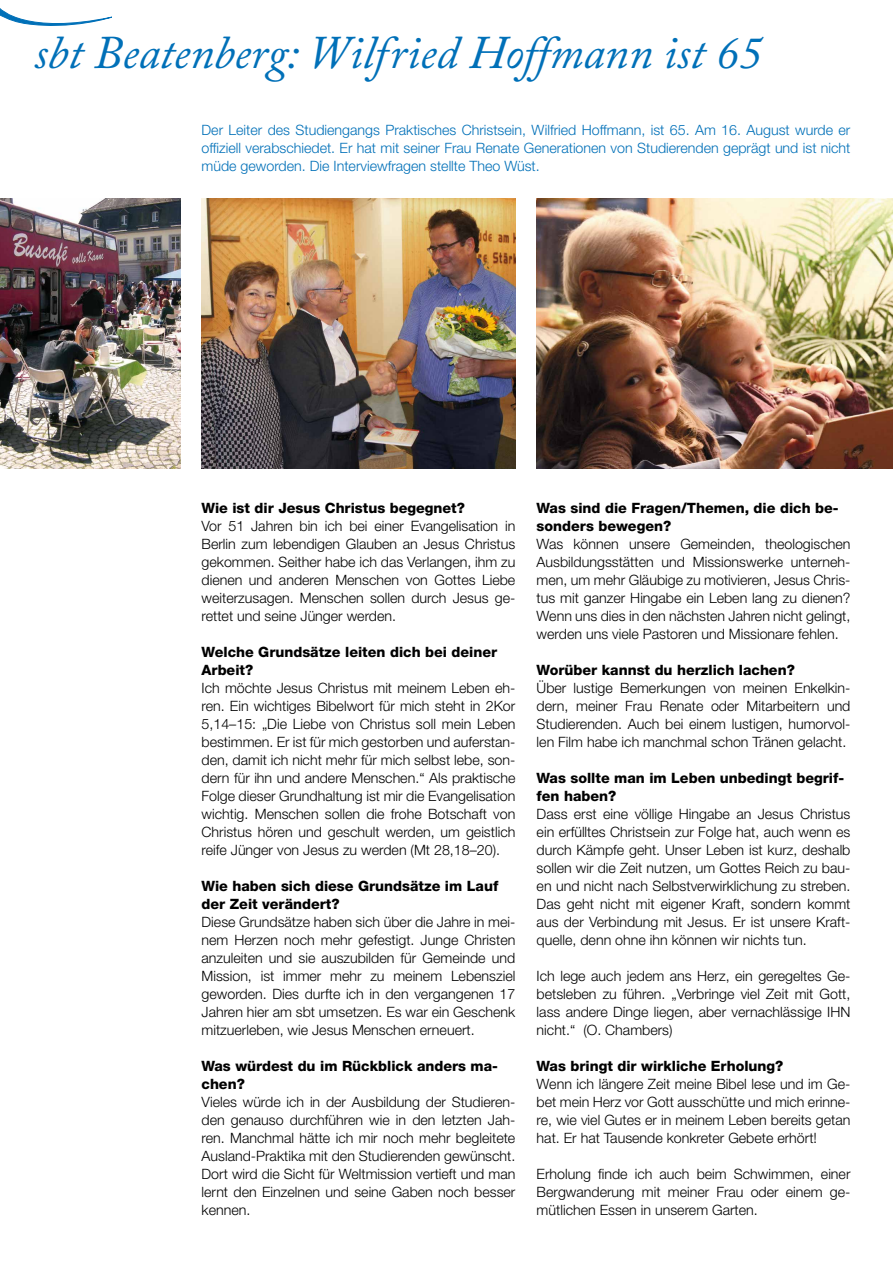
<style>
.page{position:relative;width:893px;height:1263px;background:#fff}
.page>*{position:absolute;margin:0;border:0;box-sizing:border-box;transform-origin:0 0}
.t1{font:italic 46.5px "Adobe Caslon Pro";color:#0070b8}
.t2{font:300 14.25px/18px "Helvetica Neue LT Std";color:#000;text-align:justify}
.t3{font:800 14.25px/18px "Helvetica Neue LT Std";color:#000}
.t4{font:300 14.25px/18px "Helvetica Neue LT Std";color:#0070b8;text-align:justify}
</style>
<div class="page">
<svg style="left:0;top:8px;width:112px;height:18px"></svg>
<img style="left:0;top:198px;width:180px;height:270px">
<img style="left:202px;top:198px;width:313px;height:270px">
<img style="left:537px;top:198px;width:356px;height:270px">
<h1 class="t1" style="left:34px;top:25px;width:730px">sbt Beatenberg: Wilfried Hoffmann ist 65</h1>
<p class="t4" style="left:202px;top:121px;width:650px">Der Leiter des Studiengangs Praktisches Christsein, Wilfried Hoffmann, ist 65. Am 16. August wurde er offiziell verabschiedet. Er hat mit seiner Frau Renate Generationen von Studierenden geprägt und ist nicht müde geworden. Die Interviewfragen stellte Theo Wüst.</p>
<p class="t3" style="left:202px;top:499px;width:265px">Wie ist dir Jesus Christus begegnet?</p>
<p class="t2" style="left:202px;top:517px;width:315px">Vor 51 Jahren bin ich bei einer Evangelisation in Berlin zum lebendigen Glauben an Jesus Christus gekommen. Seither habe ich das Verlangen, ihm zu dienen und anderen Menschen von Gottes Liebe weiterzusagen. Menschen sollen durch Jesus ge&shy;rettet und seine Jünger werden.</p>
<p class="t3" style="left:202px;top:643px;width:297px">Welche Grundsätze leiten dich bei deiner<br>Arbeit?</p>
<p class="t2" style="left:202px;top:679px;width:315px">Ich möchte Jesus Christus mit meinem Leben eh&shy;ren. Ein wichtiges Bibelwort für mich steht in 2Kor 5,14–15: „Die Liebe von Christus soll mein Leben bestimmen. Er ist für mich gestorben und auferstan&shy;den, damit ich nicht mehr für mich selbst lebe, son&shy;dern für ihn und andere Menschen.“ Als praktische Folge dieser Grundhaltung ist mir die Evangelisation wichtig. Menschen sollen die frohe Botschaft von Christus hören und geschult werden, um geistlich reife Jünger von Jesus zu werden (Mt 28,18–20).</p>
<p class="t3" style="left:202px;top:877px;width:298px">Wie haben sich diese Grundsätze im Lauf der Zeit verändert?</p>
<p class="t2" style="left:202px;top:913px;width:315px">Diese Grundsätze haben sich über die Jahre in mei&shy;nem Herzen noch mehr gefestigt. Junge Christen anzuleiten und sie auszubilden für Gemeinde und Mission, ist immer mehr zu meinem Lebensziel geworden. Dies durfte ich in den vergangenen 17<br>Jahren hier am sbt umsetzen. Es war ein Geschenk mitzuerleben, wie Jesus Menschen erneuert.</p>
<p class="t3" style="left:202px;top:1057px;width:298px">Was würdest du im Rückblick anders ma&shy;chen?</p>
<p class="t2" style="left:202px;top:1093px;width:315px">Vieles würde ich in der Ausbildung der Studieren&shy;den genauso durchführen wie in den letzten Jah&shy;ren. Manchmal hätte ich mir noch mehr begleitete Ausland-Praktika mit den Studierenden gewünscht.<br>Dort wird die Sicht für Weltmission vertieft und man lernt den Einzelnen und seine Gaben noch besser kennen.</p>
<p class="t3" style="left:537px;top:499px;width:303px">Was sind die Fragen/Themen, die dich be&shy;sonders bewegen?</p>
<p class="t2" style="left:537px;top:535px;width:315px">Was können unsere Gemeinden, theologischen Ausbildungsstätten und Missionswerke unterneh&shy;men, um mehr Gläubige zu motivieren, Jesus Chris&shy;tus mit ganzer Hingabe ein Leben lang zu dienen?<br>Wenn uns dies in den nächsten Jahren nicht gelingt, werden uns viele Pastoren und Missionare fehlen.</p>
<p class="t3" style="left:537px;top:661px;width:260px">Worüber kannst du herzlich lachen?</p>
<p class="t2" style="left:537px;top:679px;width:315px">Über lustige Bemerkungen von meinen Enkelkin&shy;dern, meiner Frau Renate oder Mitarbeitern und Studierenden. Auch bei einem lustigen, humorvol&shy;len Film habe ich manchmal schon Tränen gelacht.</p>
<p class="t3" style="left:537px;top:769px;width:309px">Was sollte man im Leben unbedingt begrif&shy;fen haben?</p>
<p class="t2" style="left:537px;top:805px;width:315px">Dass erst eine völlige Hingabe an Jesus Christus ein erfülltes Christsein zur Folge hat, auch wenn es durch Kämpfe geht. Unser Leben ist kurz, deshalb sollen wir die Zeit nutzen, um Gottes Reich zu bau&shy;en und nicht nach Selbstverwirklichung zu streben.<br>Das geht nicht mit eigener Kraft, sondern kommt aus der Verbindung mit Jesus. Er ist unsere Kraft&shy;quelle, denn ohne ihn können wir nichts tun.</p>
<p class="t2" style="left:537px;top:967px;width:315px">Ich lege auch jedem ans Herz, ein geregeltes Ge&shy;betsleben zu führen. „Verbringe viel Zeit mit Gott, lass andere Dinge liegen, aber vernachlässige IHN nicht.“ (O. Chambers)</p>
<p class="t3" style="left:537px;top:1057px;width:248px">Was bringt dir wirkliche Erholung?</p>
<p class="t2" style="left:537px;top:1075px;width:315px">Wenn ich längere Zeit meine Bibel lese und im Ge&shy;bet mein Herz vor Gott ausschütte und mich erinne&shy;re, wie viel Gutes er in meinem Leben bereits getan hat. Er hat Tausende konkreter Gebete erhört!</p>
<p class="t2" style="left:537px;top:1165px;width:315px">Erholung finde ich auch beim Schwimmen, einer Bergwanderung mit meiner Frau oder einem ge&shy;mütlichen Essen in unserem Garten.</p>
</div>
